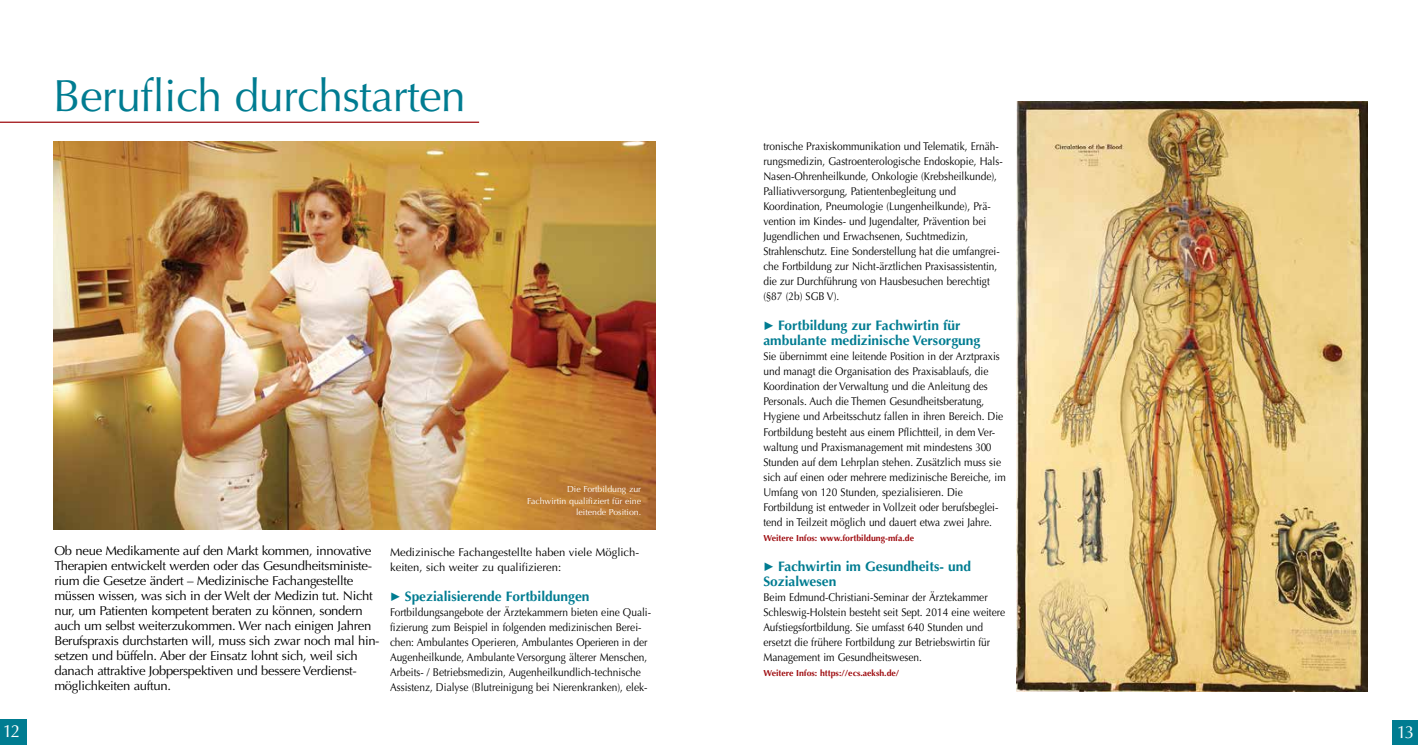
<style>
.page{position:relative;width:1418px;height:745px;background:#fff}
.page>*{position:absolute;margin:0;border:0;box-sizing:border-box;transform-origin:0 0}
.t1{font:45px "Optima";letter-spacing:-.015em;color:#007c91}
.t2{font:17.5px "Optima";color:#fff}
.t3{font:700 13.75px/15px "Optima";color:#007c91}
.t4{font:12.75px/15px "Optima";letter-spacing:-.025em;color:#000}
.t5{font:11.25px/15px "Optima";color:#000;scale:.9 1}
.t6{font:11.25px/15px "Optima";color:#000}
.t7{font:700 8.75px "Optima";color:#9e0b0f}
.t8{font:8.75px/11.2px "Optima";color:#fff;text-align:right}
.s1{font-family:"LNS Sonderzeichen";font-weight:400;font-size:11.25px}
</style>
<div class="page">
<div style="left:0;top:718px;width:27px;height:26px;background:#007c91"></div>
<div style="left:1391px;top:720px;width:26px;height:24px;background:#007c91"></div>
<img style="left:1016px;top:102px;width:351px;height:589px">
<img style="left:53px;top:142px;width:603px;height:387px">
<hr style="left:0;top:121px;width:479px;height:2px;background:#9e0b0f">
<h1 class="t1" style="left:53px;top:70px;width:414px">Beruflich durchstarten</h1>
<p class="t8" style="left:527px;top:483px;width:115px">Die Fortbildung zur<br>Fachwirtin qualifiziert für eine leitende Position.</p>
<p class="t4" style="left:54px;top:542px;width:327px">Ob neue Medikamente auf den Markt kommen, innovative Therapien entwickelt werden oder das Gesundheitsministe&shy;rium die Gesetze ändert – Medizinische Fachangestellte müssen wissen, was sich in der Welt der Medizin tut. Nicht nur, um Patienten kompetent beraten zu können, sondern auch um selbst weiterzukommen. Wer nach einigen Jahren Berufspraxis durchstarten will, muss sich zwar noch mal hin&shy;setzen und büffeln. Aber der Einsatz lohnt sich, weil sich danach attraktive Jobperspektiven und bessere Verdienst&shy;möglichkeiten auftun.</p>
<p class="t6" style="left:390px;top:544px;width:249px">Medizinische Fachangestellte haben viele Möglich&shy;keiten, sich weiter zu qualifizieren:</p>
<p class="t3" style="left:390px;top:588px;width:201px"><span class="s1">1</span> Spezialisierende Fortbildungen</p>
<p class="t5" style="left:390px;top:604px;width:290px">Fortbildungsangebote der Ärztekammern bieten eine Quali&shy;fizierung zum Beispiel in folgenden medizinischen Berei&shy;chen: Ambulantes Operieren, Ambulantes Operieren in der Augenheilkunde, Ambulante Versorgung älterer Menschen, Arbeits- / Betriebsmedizin, Augenheilkundlich-technische Assistenz, Dialyse (Blutreinigung bei Nierenkranken), elek-</p>
<p class="t5" style="left:763px;top:139px;width:267px">tronische Praxiskommunikation und Telematik, Ernäh&shy;rungsmedizin, Gastroenterologische Endoskopie, Hals-Nasen-Ohrenheilkunde, Onkologie (Krebsheilkunde), Palliativversorgung, Patientenbegleitung und Koordination, Pneumologie (Lungenheilkunde), Prä&shy;vention im Kindes- und Jugendalter, Prävention bei Jugendlichen und Erwachsenen, Suchtmedizin, Strahlenschutz. Eine Sonderstellung hat die umfangrei&shy;che Fortbildung zur Nicht-ärztlichen Praxisassistentin, die zur Durchführung von Hausbesuchen berechtigt (§87 (2b) SGB V).</p>
<p class="t3" style="left:763px;top:318px;width:218px"><span class="s1">1</span> Fortbildung zur Fachwirtin für ambulante medizinische Versorgung</p>
<p class="t5" style="left:763px;top:349px;width:271px">Sie übernimmt eine leitende Position in der Arztpraxis und managt die Organisation des Praxisablaufs, die Koordination der Verwaltung und die Anleitung des Personals. Auch die Themen Gesundheitsberatung, Hygiene und Arbeitsschutz fallen in ihren Bereich. Die Fortbildung besteht aus einem Pflichtteil, in dem Ver&shy;waltung und Praxismanagement mit mindestens 300<br>Stunden auf dem Lehrplan stehen. Zusätzlich muss sie sich auf einen oder mehrere medizinische Bereiche, im Umfang von 120 Stunden, spezialisieren. Die Fortbildung ist entweder in Vollzeit oder berufsbeglei&shy;tend in Teilzeit möglich und dauert etwa zwei Jahre.</p>
<p class="t7" style="left:763px;top:532px;width:152px">Weitere Infos: www.fortbildung-mfa.de</p>
<p class="t3" style="left:763px;top:558px;width:209px"><span class="s1">1</span> Fachwirtin im Gesundheits- und<br>Sozialwesen</p>
<p class="t5" style="left:763px;top:589px;width:270px">Beim Edmund-Christiani-Seminar der Ärztekammer Schleswig-Holstein besteht seit Sept. 2014 eine weitere Aufstiegsfortbildung. Sie umfasst 640 Stunden und ersetzt die frühere Fortbildung zur Betriebswirtin für Management im Gesundheitswesen.</p>
<p class="t7" style="left:763px;top:667px;width:137px">Weitere Infos: https://ecs.aeksh.de/</p>
<h2 class="t2" style="left:3px;top:720px;width:19px">12</h2>
<h2 class="t2" style="left:1396px;top:721px;width:19px">113</h2>
</div>
